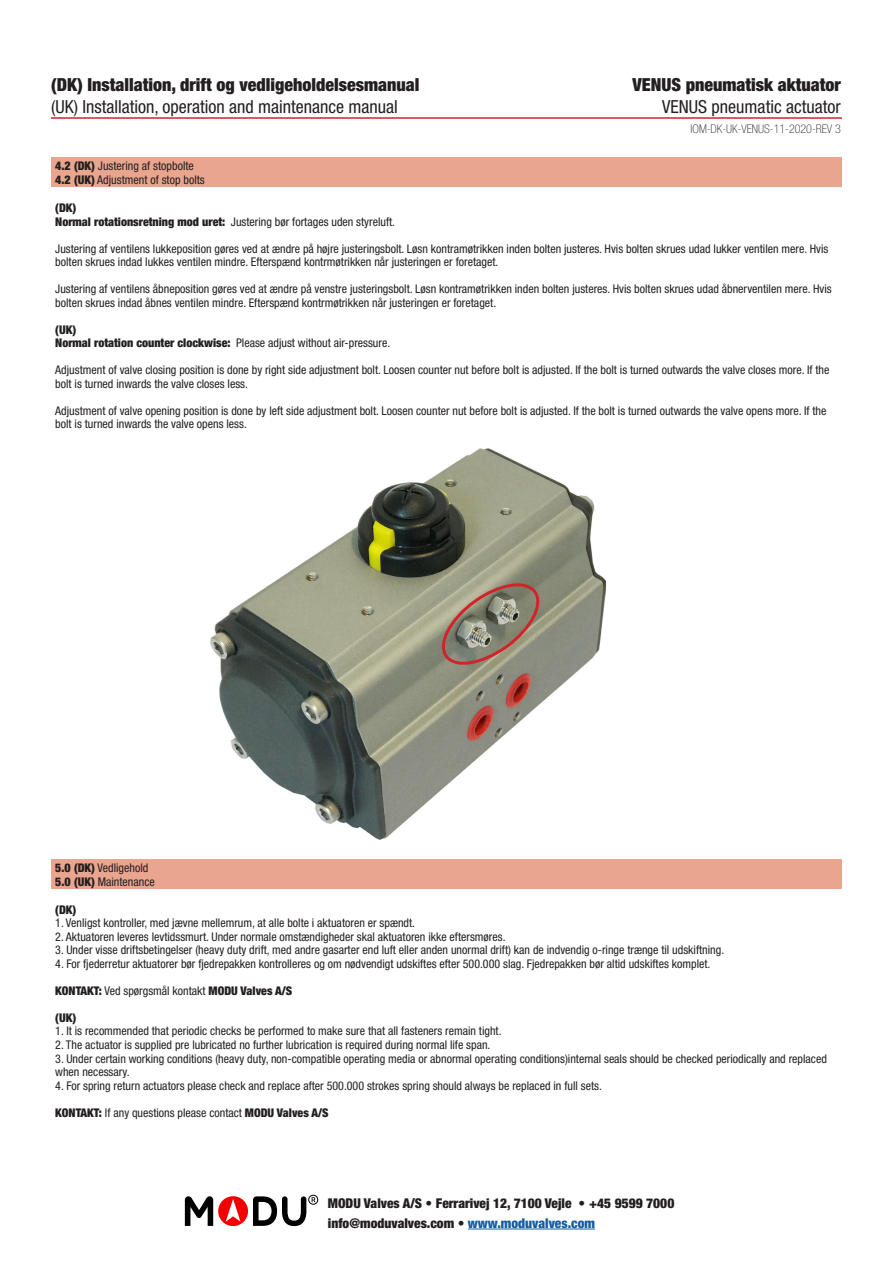
<style>
.page{position:relative;width:893px;height:1263px;background:#fff}
.page>*{position:absolute;margin:0;border:0;box-sizing:border-box;transform-origin:0 0}
.t1{font:900 condensed 18px "Helvetica Neue LT Std";color:#231f20}
.t2{font:condensed 18px "Helvetica Neue LT Std";color:#231f20}
.t3{font:900 condensed 13.5px/19.5px "Helvetica Neue LT Std";color:#231f20}
.t4{font:condensed 12px/13.5px "Helvetica Neue LT Std";color:#231f20}
.t5{font:900 condensed 12px/13.5px "Helvetica Neue LT Std";color:#231f20}
.t6{font:100 condensed 12px "Helvetica Neue LT Std";color:#231f20}
.s1{font-weight:900}
.s2{font-weight:400}
.s3{font-weight:300;font-stretch:normal}
.s4{color:#175d9e}
</style>
<div class="page">
<div style="left:51px;top:157px;width:791px;height:30px;background:#eaa58e"></div>
<hr style="left:51px;top:117px;width:791px;height:2px;background:#d1232a">
<img style="left:210px;top:449px;width:395px;height:391px">
<svg style="left:437px;top:575px;width:107px;height:98px;background:#948a78"></svg>
<div style="left:51px;top:859px;width:791px;height:30px;background:#eaa58e"></div>
<div style="left:218px;top:1196px;width:30px;height:30px;background:#f50000;border-radius:50%"></div>
<svg style="left:226px;top:1199px;width:14px;height:22px"></svg>
<svg style="left:185px;top:1196px;width:28px;height:30px"></svg>
<svg style="left:253px;top:1196px;width:53px;height:30px"></svg>
<div style="left:308px;top:1195px;width:10px;height:9px;border:1px solid #000;border-radius:50%"></div>
<svg style="left:312px;top:1197px;width:3px;height:5px"></svg>
<hr style="left:468px;top:1228px;width:127px;height:1px;background:#175d9e">
<h1 class="t1" style="left:51px;top:74px;width:370px">(DK) Installation, drift og vedligeholdelsesmanual</h1>
<h1 class="t2" style="left:51px;top:96px;width:348px">(UK) Installation, operation and maintenance manual</h1>
<h1 class="t1" style="left:632px;top:74px;width:210px">VENUS pneumatisk aktuator</h1>
<h1 class="t2" style="left:662px;top:96px;width:180px">VENUS pneumatic actuator</h1>
<p class="t6" style="left:691px;top:122px;width:152px">IOM-DK-UK-VENUS-11-2020-REV 3</p>
<p class="t4" style="left:55px;top:158px;width:151px;line-height:14.4px"><span class="s1">4.2 (DK)</span> Justering af stopbolte<br><span class="s1">4.2 (UK)</span> Adjustment of stop bolts</p>
<p class="t5" style="left:55px;top:201px;width:341px">(DK)<br>Normal rotationsretning mod uret: <span class="s2">Justering bør fortages uden styreluft.</span></p>
<p class="t4" style="left:55px;top:242px;width:775px">Justering af ventilens lukkeposition gøres ved at ændre på højre justeringsbolt. Løsn kontramøtrikken inden bolten justeres. Hvis bolten skrues udad lukker ventilen mere. Hvis bolten skrues indad lukkes ventilen mindre. Efterspænd kontrmøtrikken når justeringen er foretaget.</p>
<p class="t4" style="left:55px;top:282px;width:778px">Justering af ventilens åbneposition gøres ved at ændre på venstre justeringsbolt. Løsn kontramøtrikken inden bolten justeres. Hvis bolten skrues udad åbnerventilen mere. Hvis bolten skrues indad åbnes ventilen mindre. Efterspænd kontrmøtrikken når justeringen er foretaget.</p>
<p class="t5" style="left:55px;top:323px;width:336px">(UK)<br>Normal rotation counter clockwise: <span class="s2">Please adjust without air-pressure.</span></p>
<p class="t4" style="left:55px;top:363px;width:776px">Adjustment of valve closing position is done by right side adjustment bolt. Loosen counter nut before bolt is adjusted. If the bolt is turned outwards the valve closes more. If the bolt is turned inwards the valve closes less.</p>
<p class="t4" style="left:55px;top:404px;width:773px">Adjustment of valve opening position is done by left side adjustment bolt. Loosen counter nut before bolt is adjusted. If the bolt is turned outwards the valve opens more. If the bolt is turned inwards the valve opens less.</p>
<p class="t4" style="left:55px;top:860px;width:101px;line-height:14.4px"><span class="s1">5.0 (DK)</span> Vedligehold<br><span class="s1">5.0 (UK)</span> Maintenance</p>
<p class="t5" style="left:55px;top:903px;width:23px">(DK)</p>
<p class="t4" style="left:55px;top:916px;width:361px">1. Venligst kontroller, med jævne mellemrum, at alle bolte i aktuatoren er spændt.</p>
<p class="t4" style="left:55px;top:930px;width:452px">2. Aktuatoren leveres levtidssmurt. Under normale omstændigheder skal aktuatoren ikke eftersmøres.</p>
<p class="t4" style="left:55px;top:943px;width:670px">3. Under visse driftsbetingelser (heavy duty drift, med andre gasarter end luft eller anden unormal drift) kan de indvendig o-ringe trænge til udskiftning.</p>
<p class="t4" style="left:55px;top:957px;width:657px">4. For fjederretur aktuatorer bør fjedrepakken kontrolleres og om nødvendigt udskiftes efter 500.000 slag. Fjedrepakken bør altid udskiftes komplet.</p>
<p class="t5" style="left:55px;top:984px;width:239px">KONTAKT: <span class="s2">Ved spørgsmål kontakt</span> MODU Valves A/S</p>
<p class="t5" style="left:55px;top:1011px;width:22px">(UK)</p>
<p class="t4" style="left:55px;top:1024px;width:448px">1. It is recommended that periodic checks be performed to make sure that all fasteners remain tight.</p>
<p class="t4" style="left:55px;top:1038px;width:437px">2. The actuator is supplied pre lubricated no further lubrication is required during normal life span.</p>
<p class="t4" style="left:55px;top:1051px;width:773px">3. Under certain working conditions (heavy duty, non-compatible operating media or abnormal operating conditions)internal seals should be checked periodically and replaced when necessary.</p>
<p class="t4" style="left:55px;top:1078px;width:548px">4. For spring return actuators please check and replace after 500.000 strokes spring should always be replaced in full sets.</p>
<p class="t4" style="left:55px;top:1105px;width:275px"><span class="s1">KONTAKT:</span> If any questions please contact <span class="s1">MODU Valves A/S</span></p>
<p class="t3" style="left:328px;top:1193px;width:348px">MODU Valves A/S <span class="s3">•</span> Ferrarivej 12, 7100 Vejle <span class="s3">•</span> +45 9599 7000 info@moduvalves.com <span class="s3">•</span> <span class="s4">www.moduvalves.com</span></p>
</div>
